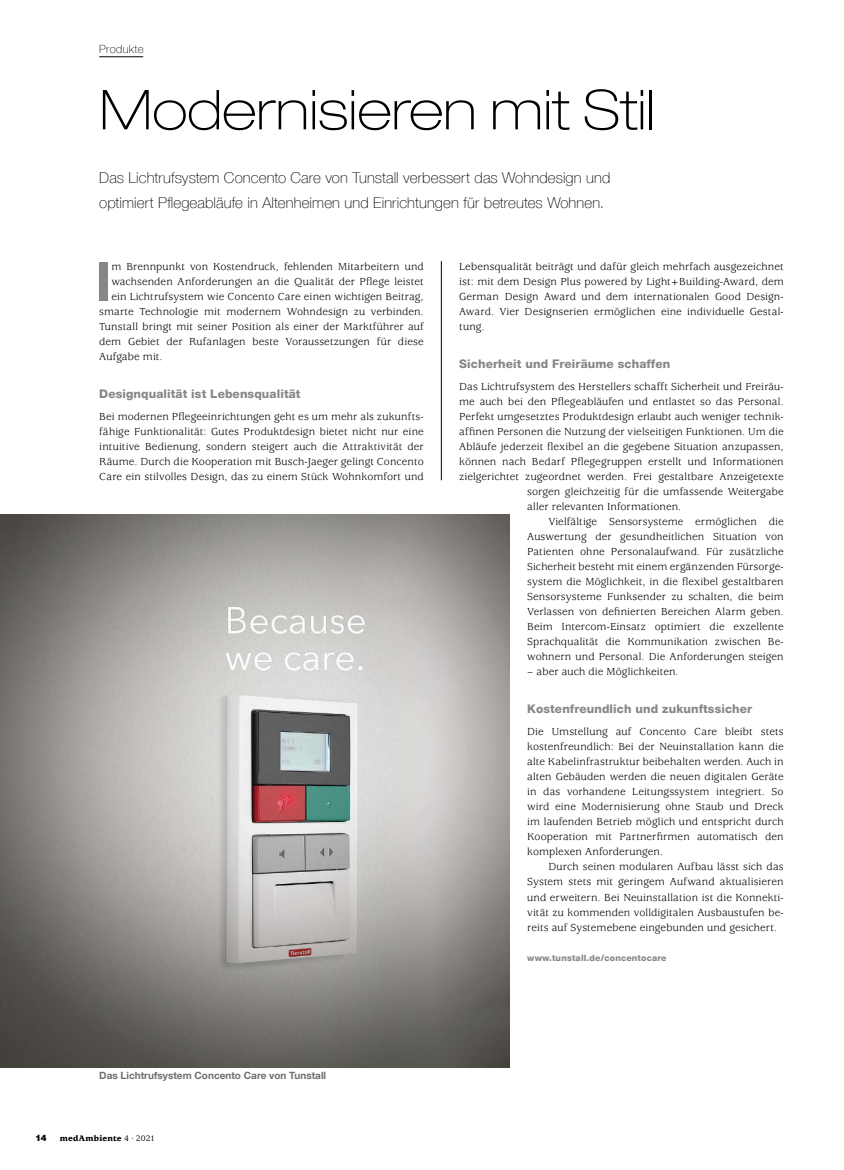
<style>
.page{position:relative;width:844px;height:1170px;background:#fff}
.page>*{position:absolute;margin:0;border:0;box-sizing:border-box;transform-origin:0 0}
.t1{font:100 expanded 55px "Helvetica Neue LT Com";letter-spacing:.005em;color:#000}
.t2{font:700 53.25px "Helvetica Neue LT Com";color:#878787}
.t3{font:100 15px/25px "Helvetica Neue LT Com";letter-spacing:.01em;color:#000}
.t4{font:800 11.88px "Helvetica Neue LT Com";letter-spacing:.01em;color:#878787}
.t5{font:11.25px/15px "Usherwood Std";letter-spacing:.01em;color:#000;text-align:justify}
.t6{font:100 11.25px "Helvetica Neue LT Com";letter-spacing:.03em;color:#000}
.t7{font:700 10px "Helvetica Neue LT Com";color:#706f6f}
.t8{font:800 8.75px "Helvetica Neue LT Com";letter-spacing:.02em;color:#878787}
.t9{font:900 8.75px "Usherwood Std";letter-spacing:.02em;color:#000}
.t10{font:900 8.75px "Helvetica LT Std";color:#000}
.s1{font-weight:500}
</style>
<div class="page">
<hr style="left:441px;top:261px;width:1px;height:219px;background:#000">
<hr style="left:99px;top:57px;width:44px;height:1px;background:#000">
<img style="left:0;top:514px;width:509px;height:553px">
<p class="t6" style="left:99px;top:42px;width:46px">Produkte</p>
<h1 class="t1" style="left:99px;top:76px;width:557px">Modernisieren mit Stil</h1>
<h3 class="t3" style="left:99px;top:165px;width:512px">Das Lichtrufsystem Concento Care von Tunstall verbessert das Wohndesign und optimiert Pflegeabläufe in Altenheimen und Einrichtungen für betreutes Wohnen.</h3>
<h2 class="t2" style="left:96px;top:247px;width:17px">I</h2>
<p class="t5" style="left:111px;top:259px;width:314px">m Brennpunkt von Kostendruck, fehlenden Mitarbeitern und</p>
<p class="t5" style="left:111px;top:274px;width:314px">wachsenden Anforderungen an die Qualität der Pflege leistet</p>
<p class="t5" style="left:111px;top:289px;width:314px">ein Lichtrufsystem wie Concento Care einen wichtigen Beitrag,</p>
<p class="t5" style="left:99px;top:304px;width:326px">smarte Technologie mit modernem Wohndesign zu verbinden.</p>
<p class="t5" style="left:99px;top:319px;width:326px">Tunstall bringt mit seiner Position als einer der Marktführer auf</p>
<p class="t5" style="left:99px;top:334px;width:326px">dem Gebiet der Rufanlagen beste Voraussetzungen für diese</p>
<p class="t5" style="left:99px;top:349px;width:65px">Aufgabe mit.</p>
<p class="t4" style="left:99px;top:386px;width:203px">Designqualität ist Lebensqualität</p>
<p class="t5" style="left:99px;top:409px;width:326px">Bei modernen Pflegeeinrichtungen geht es um mehr als zukunfts&shy;fähige Funktionalität: Gutes Produktdesign bietet nicht nur eine intuitive Bedienung, sondern steigert auch die Attraktivität der Räume. Durch die Kooperation mit Busch-Jaeger gelingt Concento Care ein stilvolles Design, das zu einem Stück Wohnkomfort und</p>
<p class="t5" style="left:459px;top:259px;width:326px">Lebensqualität beiträgt und dafür gleich mehrfach ausgezeichnet ist: mit dem Design Plus powered by Light+Building-Award, dem German Design Award und dem internationalen Good Design-Award. Vier Designserien ermöglichen eine individuelle Gestal&shy;tung.</p>
<p class="t4" style="left:459px;top:356px;width:212px">Sicherheit und Freiräume schaffen</p>
<p class="t5" style="left:459px;top:379px;width:326px">Das Lichtrufsystem des Herstellers schafft Sicherheit und Freiräu-</p>
<p class="t5" style="left:459px;top:394px;width:326px">me auch bei den Pflegeabläufen und entlastet so das Personal.</p>
<p class="t5" style="left:459px;top:409px;width:326px">Perfekt umgesetztes Produktdesign erlaubt auch weniger technik-</p>
<p class="t5" style="left:459px;top:424px;width:326px">affinen Personen die Nutzung der vielseitigen Funktionen. Um die</p>
<p class="t5" style="left:459px;top:439px;width:326px">Abläufe jederzeit flexibel an die gegebene Situation anzupassen,</p>
<p class="t5" style="left:459px;top:454px;width:326px">können nach Bedarf Pflegegruppen erstellt und Informationen</p>
<p class="t5" style="left:459px;top:469px;width:326px">zielgerichtet zugeordnet werden. Frei gestaltbare Anzeigetexte</p>
<p class="t5" style="left:527px;top:484px;width:258px">sorgen gleichzeitig für die umfassende Weitergabe</p>
<p class="t5" style="left:527px;top:499px;width:155px">aller relevanten Informationen.</p>
<p class="t5" style="left:548px;top:514px;width:237px">Vielfältige Sensorsysteme ermöglichen die</p>
<p class="t5" style="left:527px;top:529px;width:258px">Auswertung der gesundheitlichen Situation von</p>
<p class="t5" style="left:527px;top:544px;width:258px">Patienten ohne Personalaufwand. Für zusätzliche</p>
<p class="t5" style="left:527px;top:559px;width:258px">Sicherheit besteht mit einem ergänzenden Fürsorge-</p>
<p class="t5" style="left:527px;top:574px;width:258px">system die Möglichkeit, in die flexibel gestaltbaren</p>
<p class="t5" style="left:527px;top:589px;width:258px">Sensorsysteme Funksender zu schalten, die beim</p>
<p class="t5" style="left:527px;top:604px;width:258px">Verlassen von definierten Bereichen Alarm geben.</p>
<p class="t5" style="left:527px;top:619px;width:258px">Beim Intercom-Einsatz optimiert die exzellente</p>
<p class="t5" style="left:527px;top:634px;width:258px">Sprachqualität die Kommunikation zwischen Be-</p>
<p class="t5" style="left:527px;top:649px;width:258px">wohnern und Personal. Die Anforderungen steigen</p>
<p class="t5" style="left:527px;top:664px;width:153px">– aber auch die Möglichkeiten.</p>
<p class="t4" style="left:527px;top:701px;width:226px">Kostenfreundlich und zukunftssicher</p>
<p class="t5" style="left:527px;top:724px;width:258px">Die Umstellung auf Concento Care bleibt stets kostenfreundlich: Bei der Neuinstallation kann die alte Kabelinfrastruktur beibehalten werden. Auch in alten Gebäuden werden die neuen digitalen Geräte in das vorhandene Leitungssystem integriert. So wird eine Modernisierung ohne Staub und Dreck im laufenden Betrieb möglich und entspricht durch Kooperation mit Partnerfirmen automatisch den komplexen Anforderungen.</p>
<p class="t5" style="left:527px;top:859px;width:258px;text-indent:21px">Durch seinen modularen Aufbau lässt sich das System stets mit geringem Aufwand aktualisieren und erweitern. Bei Neuinstallation ist die Konnekti&shy;vität zu kommenden volldigitalen Ausbaustufen be&shy;reits auf Systemebene eingebunden und gesichert.</p>
<p class="t8" style="left:527px;top:952px;width:141px">www.tunstall.de/concentocare</p>
<p class="t7" style="left:99px;top:1069px;width:228px">Das Lichtrufsystem Concento Care von Tunstall</p>
<p class="t10" style="left:35px;top:1132px;width:13px">14</p>
<p class="t9" style="left:60px;top:1133px;width:97px">medAmbiente <span class="s1">4·2021</span></p>
</div>
